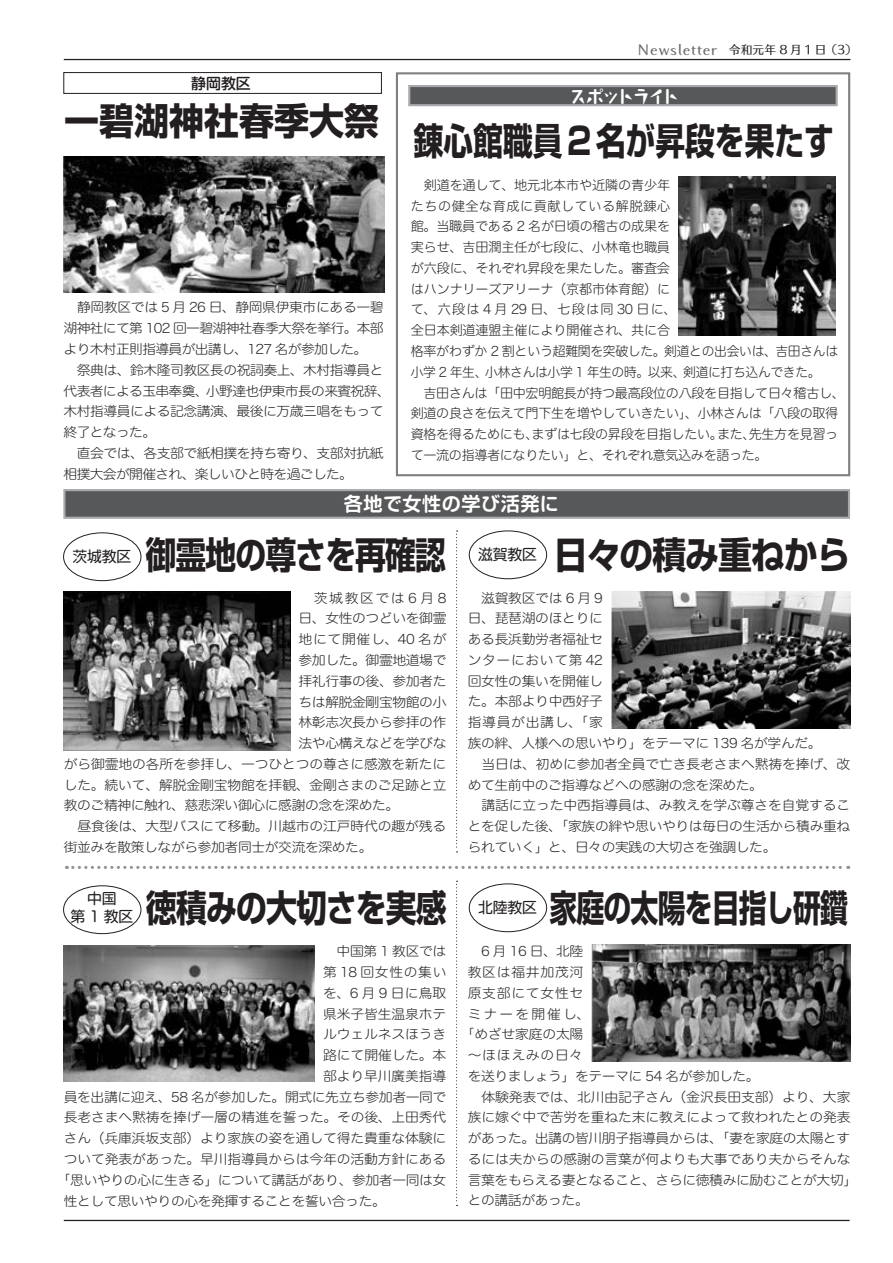
<style>
.page{position:relative;width:893px;height:1263px;background:#fff}
.page>*{position:absolute;margin:0;border:0;box-sizing:border-box;transform-origin:0 0}
.t1{font:700 37.2px "Shin Go Pr 5";letter-spacing:-.03em;color:#231f20;scale:.83 1}
.t2{font:700 37.2px "Shin Go Pr 5";color:#231f20;scale:.8 1}
.t3{font:700 37.2px "Shin Go Pr 5";letter-spacing:-.03em;color:#231f20;scale:.75 1}
.t4{font:700 37.2px "Shin Go Pr 5";letter-spacing:-.03em;color:#231f20;scale:.91 1}
.t5{font:700 37.2px "Shin Go Pr 5";color:#231f20;scale:.94 1}
.t6{font:700 19.2px "Soft Go Std De";letter-spacing:.025em;color:#fff}
.t7{font:700 18px "Takarhythm Min De";letter-spacing:-.095em;color:#fff}
.t8{font:14.85px/18px "Soft Go Std";letter-spacing:-.01em;color:#231f20;text-align:center}
.t9{font:500 14.85px "Soft Go Std";color:#231f20}
.t10{font:13.2px/20.7px "Hira Maru Std W2";letter-spacing:-.03em;color:#231f20;scale:1.05 1}
.t11{font:13.2px/20.7px "Hira Maru Std W2";letter-spacing:-.03em;color:#231f20}
.t12{font:13.2px "Hira Maru Std W2";letter-spacing:-.01em;color:#231f20;scale:1.05 1}
.t13{font:13.2px/20.7px "Hira Maru Std W2";letter-spacing:-.05em;color:#231f20;scale:1.05 1}
.t14{font:13.2px "Hira Maru Std W2";letter-spacing:.055em;color:#231f20;scale:1.05 1}
.t15{font:13.2px "Hira Maru Std W2";letter-spacing:.05em;color:#231f20;scale:1.05 1}
.t16{font:13.2px "Hira Maru Std W2";letter-spacing:.115em;color:#231f20;scale:1.05 1}
.t17{font:13.2px "Hira Maru Std W2";letter-spacing:.045em;color:#231f20;scale:1.05 1}
.t18{font:13.2px "Hira Maru Std W2";letter-spacing:-.005em;color:#231f20;scale:1.05 1}
.t19{font:13.2px "Hira Maru Std W2";letter-spacing:.15em;color:#231f20;scale:1.05 1}
.t20{font:11.7px "UD Typos 510 Std";color:#231f20}
.s1{font-family:"Echo Std";font-weight:700;font-size:13.8px;color:#6c6d70}
</style>
<div class="page">
<div style="left:63px;top:885px;width:78px;height:49px;border:1px solid #231f20;border-radius:50%"></div>
<div style="left:63px;top:533px;width:78px;height:48px;border:1px solid #231f20;border-radius:50%"></div>
<img style="left:64px;top:156px;width:320px;height:136px">
<hr style="left:64px;top:1220px;width:786px;height:1px;background:#231f20">
<hr style="left:64px;top:59px;width:786px;height:1px;background:#231f20">
<svg style="left:73px;top:866px;width:776px;height:3px"></svg>
<svg style="left:456px;top:881px;width:2px;height:325px"></svg>
<svg style="left:456px;top:530px;width:2px;height:322px"></svg>
<img style="left:64px;top:945px;width:251px;height:136px">
<img style="left:64px;top:592px;width:226px;height:158px">
<img style="left:592px;top:945px;width:258px;height:116px">
<div style="left:64px;top:72px;width:318px;height:22px;background:#fff;border:1px solid #231f20"></div>
<div style="left:63px;top:489px;width:787px;height:30px;background:#57585a;border:2px solid #a8a9ad"></div>
<div style="left:396px;top:72px;width:454px;height:404px;border:2px solid #7e8083"></div>
<div style="left:408px;top:85px;width:430px;height:21px;background:#57585a;border:2px solid #a8a9ad"></div>
<img style="left:679px;top:176px;width:157px;height:160px">
<div style="left:469px;top:884px;width:78px;height:48px;border:1px solid #231f20;border-radius:50%"></div>
<div style="left:469px;top:531px;width:78px;height:48px;border:1px solid #231f20;border-radius:50%"></div>
<img style="left:611px;top:591px;width:239px;height:137px">
<p class="t9" style="left:191px;top:72px;width:61px">静岡教区</p>
<h1 class="t5" style="left:64px;top:91px;width:336px">一碧湖神社春季大祭</h1>
<p class="t13" style="left:64px;top:297px;width:313px">　静岡教区では 5 月 26 日、静岡県伊東市にある一碧湖神社にて第 102 回一碧湖神社春季大祭を挙行。本部より木村正則指導員が出講し、127 名が参加した。<br>　祭典は、鈴木隆司教区長の祝詞奏上、木村指導員と代表者による玉串奉奠、小野達也伊東市長の来賓祝辞、木村指導員による記念講演、最後に万歳三唱をもって終了となった。<br>　直会では、各支部で紙相撲を持ち寄り、支部対抗紙相撲大会が開催され、楽しいひと時を過ごした。</p>
<p class="t20" style="left:637px;top:40px;width:220px"><span class="s1">Newsletter</span>　令和元年 8 月 1 日（3）</p>
<h3 class="t7" style="left:569px;top:86px;width:111px">スポットライト</h3>
<h1 class="t2" style="left:414px;top:111px;width:527px">錬心館職員 2名が昇段を果たす</h1>
<p class="t11" style="left:411px;top:174px;width:436px">　剣道を通して、地元北本市や近隣の青少年<br>たちの健全な育成に貢献している解脱錬心<br>館。当職員である 2 名が日頃の稽古の成果を<br>実らせ、吉田潤主任が七段に、小林竜也職員<br>が六段に、それぞれ昇段を果たした。審査会<br>はハンナリーズアリーナ（京都市体育館）に<br>て、六段は 4 月 29 日、七段は同 30 日に、<br>全日本剣道連盟主催により開催され、共に合<br>格率がわずか 2 割という超難関を突破した。剣道との出会いは、吉田さんは小学 2 年生、小林さんは小学 1 年生の時。以来、剣道に打ち込んできた。<br>　吉田さんは「田中宏明館長が持つ最高段位の八段を目指して日々稽古し、剣道の良さを伝えて門下生を増やしていきたい」、小林さんは「八段の取得資格を得るためにも、まずは七段の昇段を目指したい。また、先生方を見習って一流の指導者になりたい」と、それぞれ意気込みを語った。</p>
<p class="t8" style="left:72px;top:546px;width:61px">茨城教区</p>
<h2 class="t6" style="left:344px;top:490px;width:217px">各地で女性の学び活発に</h2>
<h1 class="t1" style="left:146px;top:525px;width:364px">御霊地の尊さを再確認</h1>
<p class="t8" style="left:478px;top:544px;width:61px">滋賀教区</p>
<h1 class="t4" style="left:554px;top:525px;width:327px">日々の積み重ねから</h1>
<p class="t16" style="left:298px;top:588px;width:142px">　茨城教区では 6月 8</p>
<p class="t10" style="left:298px;top:608px;width:142px">日、女性のつどいを御霊</p>
<p class="t15" style="left:298px;top:630px;width:142px">地にて開催し、40 名が</p>
<p class="t10" style="left:298px;top:649px;width:142px">参加した。御霊地道場で</p>
<p class="t10" style="left:298px;top:670px;width:142px">拝礼行事の後、参加者た</p>
<p class="t10" style="left:298px;top:691px;width:142px">ちは解脱金剛宝物館の小</p>
<p class="t10" style="left:298px;top:712px;width:142px">林彰志次長から参拝の作</p>
<p class="t10" style="left:298px;top:732px;width:142px">法や心構えなどを学びな</p>
<p class="t12" style="left:64px;top:754px;width:366px">がら御霊地の各所を参拝し、一つひとつの尊さに感激を新たに</p>
<p class="t12" style="left:64px;top:775px;width:366px">した。続いて、解脱金剛宝物館を拝観、金剛さまのご足跡と立</p>
<p class="t10" style="left:64px;top:795px;width:321px">教のご精神に触れ、慈悲深い御心に感謝の念を深めた。</p>
<p class="t12" style="left:64px;top:816px;width:366px">　昼食後は、大型バスにて移動。川越市の江戸時代の趣が残る</p>
<p class="t10" style="left:64px;top:836px;width:296px">街並みを散策しながら参加者同士が交流を深めた。</p>
<p class="t8" style="left:70px;top:888px;width:64px">中国第1教区</p>
<h1 class="t1" style="left:146px;top:878px;width:364px">徳積みの大切さを実感</h1>
<p class="t10" style="left:323px;top:941px;width:119px">　中国第 1 教区では</p>
<p class="t17" style="left:323px;top:962px;width:119px">第 18 回女性の集い</p>
<p class="t10" style="left:323px;top:982px;width:119px">を、6 月 9 日に鳥取</p>
<p class="t12" style="left:323px;top:1004px;width:119px">県米子皆生温泉ホテ</p>
<p class="t12" style="left:323px;top:1025px;width:119px">ルウェルネスほうき</p>
<p class="t18" style="left:323px;top:1045px;width:119px">路にて開催した。本</p>
<p class="t12" style="left:323px;top:1066px;width:119px">部より早川廣美指導</p>
<p class="t10" style="left:64px;top:1086px;width:366px">員を出講に迎え、58 名が参加した。開式に先立ち参加者一同で</p>
<p class="t12" style="left:64px;top:1108px;width:366px">長老さまへ黙祷を捧げ一層の精進を誓った。その後、上田秀代</p>
<p class="t12" style="left:64px;top:1128px;width:366px">さん（兵庫浜坂支部）より家族の姿を通して得た貴重な体験に</p>
<p class="t12" style="left:64px;top:1149px;width:366px">ついて発表があった。早川指導員からは今年の活動方針にある</p>
<p class="t10" style="left:57px;top:1169px;width:372px">「思いやりの心に生きる」について講話があり、参加者一同は女</p>
<p class="t10" style="left:64px;top:1190px;width:308px">性として思いやりの心を発揮することを誓い合った。</p>
<p class="t10" style="left:468px;top:587px;width:366px">　滋賀教区では 6 月 9<br>日、琵琶湖のほとりに<br>ある長浜勤労者福祉セ<br>ンターにおいて第 42<br>回女性の集いを開催し<br>た。本部より中西好子<br>指導員が出講し、「家<br>族の絆、人様への思いやり」をテーマに 139 名が学んだ。<br>　当日は、初めに参加者全員で亡き長老さまへ黙祷を捧げ、改めて生前中のご指導などへの感謝の念を深めた。<br>　講話に立った中西指導員は、み教えを学ぶ尊さを自覚することを促した後、「家族の絆や思いやりは毎日の生活から積み重ねられていく」と、日々の実践の大切さを強調した。</p>
<p class="t8" style="left:478px;top:897px;width:61px">北陸教区</p>
<h1 class="t3" style="left:549px;top:878px;width:400px">家庭の太陽を目指し研鑽</h1>
<p class="t10" style="left:468px;top:941px;width:112px">　6 月 16 日、北陸</p>
<p class="t14" style="left:468px;top:962px;width:112px">教区は福井加茂河</p>
<p class="t14" style="left:468px;top:983px;width:112px">原支部にて女性セ</p>
<p class="t19" style="left:468px;top:1004px;width:118px">ミナーを開催し、</p>
<p class="t10" style="left:461px;top:1024px;width:118px">「めざせ家庭の太陽</p>
<p class="t14" style="left:468px;top:1045px;width:112px">〜ほほえみの日々</p>
<p class="t10" style="left:468px;top:1065px;width:280px">を送りましょう」をテーマに 54 名が参加した。</p>
<p class="t12" style="left:468px;top:1087px;width:366px">　体験発表では、北川由記子さん（金沢長田支部）より、大家</p>
<p class="t12" style="left:468px;top:1108px;width:366px">族に嫁ぐ中で苦労を重ねた末に教えによって救われたとの発表</p>
<p class="t10" style="left:468px;top:1128px;width:366px">があった。出講の皆川朋子指導員からは、「妻を家庭の太陽とす</p>
<p class="t12" style="left:468px;top:1149px;width:366px">るには夫からの感謝の言葉が何よりも大事であり夫からそんな</p>
<p class="t10" style="left:468px;top:1169px;width:372px">言葉をもらえる妻となること、さらに徳積みに励むことが大切」</p>
<p class="t10" style="left:468px;top:1190px;width:117px">との講話があった。</p>
</div>
